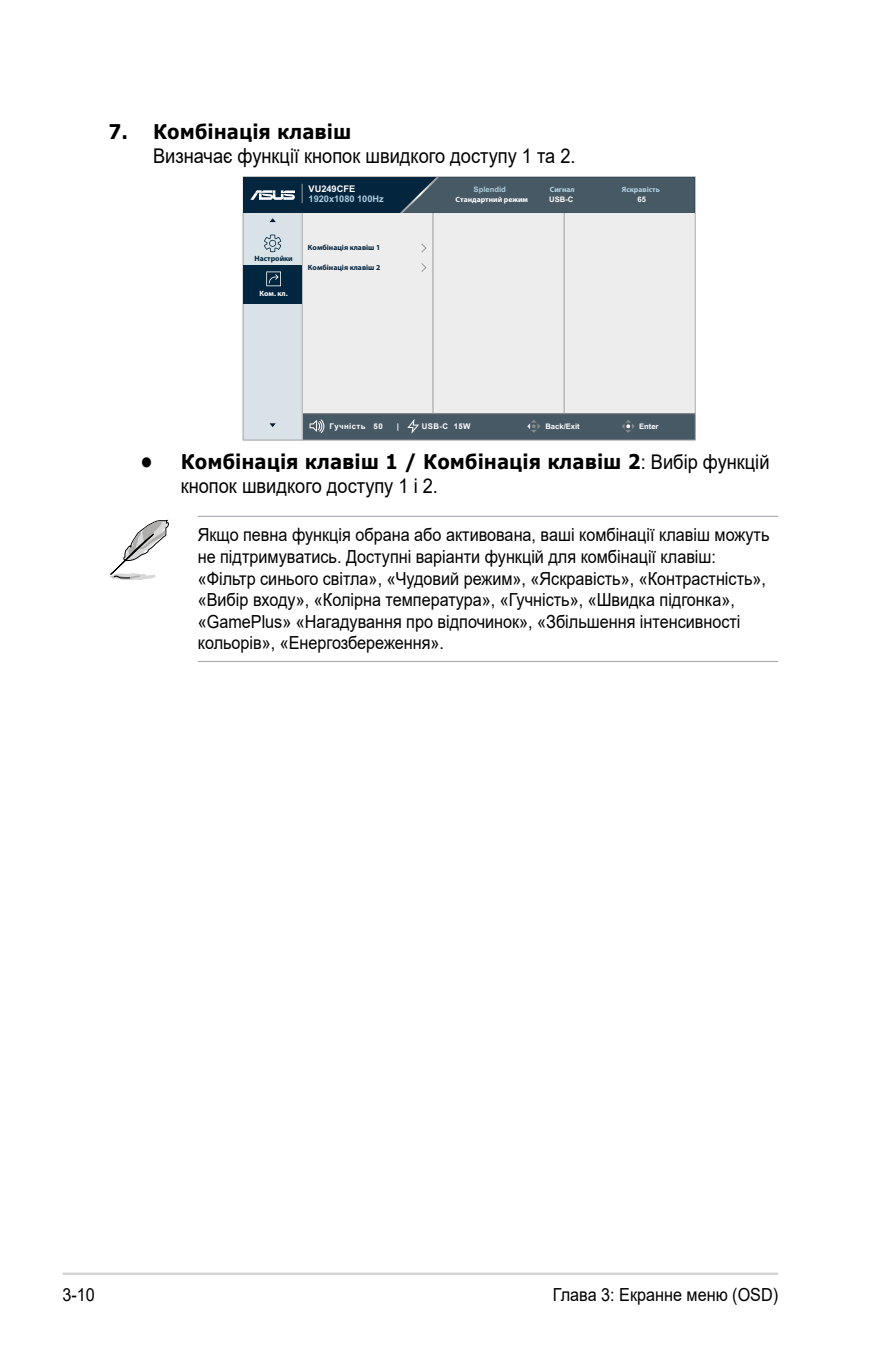
<style>
.page{position:relative;width:893px;height:1346px;background:#fff}
.page>*{position:absolute;margin:0;border:0;box-sizing:border-box;transform-origin:0 0}
.t1{font:700 20.25px "Verdana";color:#000;scale:.9 1}
.t2{font:20.25px "Arial";color:#000;scale:.9 1}
.t3{font:18px/21.6px "Arial";color:#000;scale:.9 1}
.t4{font:700 9.22px "Arial";color:#accdde}
.t5{font:700 9.22px "Arial";color:#fff}
.t6{font:700 7.88px "Arial";letter-spacing:.05em;color:#fff}
.t7{font:700 7.65px "Myriad Pro";color:#04253e}
.t8{font:700 7.65px "Myriad Pro";color:#fff}
.t9{font:700 7.65px "Arial";color:#fff}
.t10{font:700 7.65px "Myriad Pro";color:#afd2e5}
.t11{font:700 7.65px "Myriad Pro";color:#002640}
.t12{font:700 7.65px "Arial";color:#accdde}
.s1{font-family:"Arial";font-weight:400}
</style>
<div class="page">
<hr style="left:63px;top:1272px;width:715px;height:3px;background:#d1d3d4">
<svg style="left:243px;top:177px;width:453px;height:263px;background:#bfc4c9"></svg>
<hr style="left:198px;top:516px;width:580px;height:1px;background:#a7a9ac">
<hr style="left:198px;top:661px;width:580px;height:1px;background:#a7a9ac">
<svg style="left:109px;top:520px;width:60px;height:60px"></svg>
<p class="t1" style="left:108px;top:117px;width:271px">7. Комбінація клавіш</p>
<p class="t2" style="left:153px;top:142px;width:471px">Визначає функції кнопок швидкого доступу 1 та 2.</p>
<p class="t4" style="left:309px;top:193px;width:77px">1920x1080 100Hz</p>
<p class="t8" style="left:456px;top:195px;width:74px">Стандартний режим</p>
<p class="t5" style="left:309px;top:183px;width:48px">VU249CFE</p>
<p class="t12" style="left:474px;top:185px;width:34px">Splendid</p>
<p class="t10" style="left:550px;top:184px;width:26px">Сигнал</p>
<p class="t9" style="left:549px;top:195px;width:26px">USB-C</p>
<p class="t11" style="left:254px;top:253px;width:40px">Настройки</p>
<p class="t8" style="left:260px;top:288px;width:30px">Ком. кл.</p>
<p class="t7" style="left:308px;top:243px;width:74px">Комбінація клавіш 1</p>
<p class="t7" style="left:308px;top:262px;width:74px">Комбінація клавіш 2</p>
<p class="t10" style="left:622px;top:184px;width:40px">Яскравість</p>
<p class="t9" style="left:637px;top:195px;width:10px">65</p>
<p class="t6" style="left:329px;top:421px;width:55px">Гучність 50</p>
<p class="t6" style="left:397px;top:421px;width:4px">|</p>
<p class="t6" style="left:422px;top:421px;width:50px">USB-C 15W</p>
<p class="t9" style="left:639px;top:421px;width:21px">Enter</p>
<p class="t9" style="left:545px;top:421px;width:36px">Back/Exit</p>
<p class="t1" style="left:140px;top:447px;width:701px">• Комбінація клавіш 1 / Комбінація клавіш 2<span class="s1">: Вибір функцій</span></p>
<p class="t2" style="left:181px;top:472px;width:287px">кнопок швидкого доступу 1 і 2.</p>
<p class="t3" style="left:198px;top:524px;width:637px">Якщо певна функція обрана або активована, ваші комбінації клавіш можуть не підтримуватись. Доступні варіанти функцій для комбінації клавіш: «Фільтр синього світла», «Чудовий режим», «Яскравість», «Контрастність», «Вибір входу», «Колірна температура», «Гучність», «Швидка підгонка», «GamePlus» «Нагадування про відпочинок», «Збільшення інтенсивності кольорів», «Енергозбереження».</p>
<p class="t3" style="left:63px;top:1283px;width:38px">3-10</p>
<p class="t3" style="left:553px;top:1283px;width:252px">Глава 3: Екранне меню (OSD)</p>
</div>
